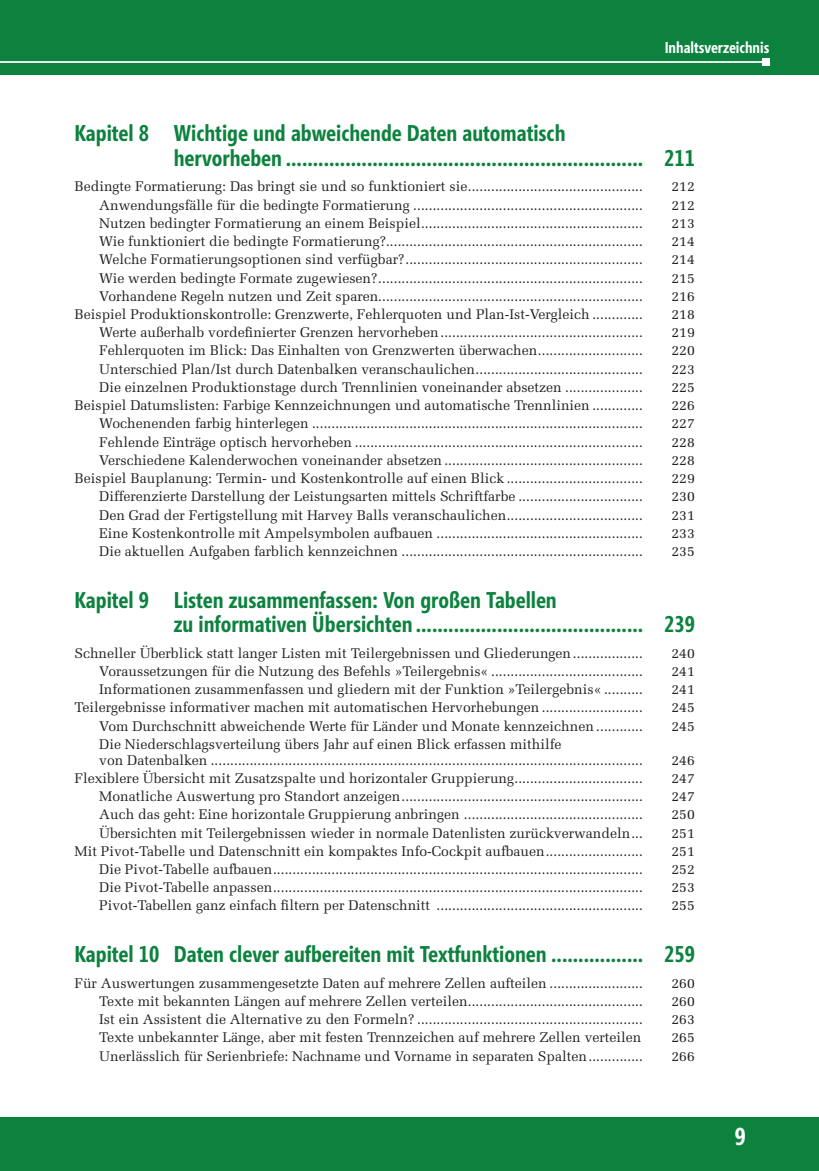
<style>
.page{position:relative;width:819px;height:1171px;background:#fff}
.page>*{position:absolute;margin:0;border:0;box-sizing:border-box;transform-origin:0 0}
.t1{font:700 24.5px "Segoe Condensed";color:#fff}
.t2{font:700 22.75px/24.5px "Segoe Condensed";color:#0c823e}
.t3{font:700 15.75px "Segoe Condensed";color:#fff}
.t4{font:14px/15.8px "Melior";color:#231f20}
</style>
<div class="page">
<div style="left:0;top:0;width:819px;height:75px;background:#0c823e"></div>
<div style="left:0;top:1117px;width:819px;height:54px;background:#0c823e"></div>
<hr style="left:0;top:61px;width:765px;height:2px;background:#fff">
<div style="left:762px;top:59px;width:7px;height:7px;background:#fff"></div>
<p class="t3" style="left:664px;top:38px;width:106px">Inhaltsverzeichnis</p>
<h2 class="t2" style="left:174px;top:121px;width:522px;text-indent:-99px">Kapitel 8 Wichtige und abweichende Daten automatisch<br>hervorheben .................................................................. 211</h2>
<p class="t4" style="left:74px;top:179px;width:570px">Bedingte Formatierung: Das bringt sie und so funktioniert sie.............................................</p>
<p class="t4" style="left:671px;top:179px;width:25px">212</p>
<p class="t4" style="left:99px;top:197px;width:545px">Anwendungsfälle für die bedingte Formatierung ...........................................................</p>
<p class="t4" style="left:671px;top:197px;width:25px">212</p>
<p class="t4" style="left:99px;top:215px;width:545px">Nutzen bedingter Formatierung an einem Beispiel.........................................................</p>
<p class="t4" style="left:671px;top:215px;width:25px">213</p>
<p class="t4" style="left:99px;top:233px;width:545px">Wie funktioniert die bedingte Formatierung?..................................................................</p>
<p class="t4" style="left:671px;top:233px;width:25px">214</p>
<p class="t4" style="left:99px;top:252px;width:545px">Welche Formatierungsoptionen sind verfügbar?.............................................................</p>
<p class="t4" style="left:671px;top:252px;width:25px">214</p>
<p class="t4" style="left:99px;top:270px;width:545px">Wie werden bedingte Formate zugewiesen?....................................................................</p>
<p class="t4" style="left:671px;top:270px;width:25px">215</p>
<p class="t4" style="left:99px;top:288px;width:545px">Vorhandene Regeln nutzen und Zeit sparen....................................................................</p>
<p class="t4" style="left:671px;top:288px;width:25px">216</p>
<p class="t4" style="left:74px;top:306px;width:570px">Beispiel Produktionskontrolle: Grenzwerte, Fehlerquoten und Plan-Ist-Vergleich .............</p>
<p class="t4" style="left:671px;top:306px;width:25px">218</p>
<p class="t4" style="left:99px;top:325px;width:545px">Werte außerhalb vordefinierter Grenzen hervorheben....................................................</p>
<p class="t4" style="left:671px;top:325px;width:25px">219</p>
<p class="t4" style="left:99px;top:343px;width:545px">Fehlerquoten im Blick: Das Einhalten von Grenzwerten überwachen...........................</p>
<p class="t4" style="left:671px;top:343px;width:25px">220</p>
<p class="t4" style="left:99px;top:361px;width:545px">Unterschied Plan/Ist durch Datenbalken veranschaulichen...........................................</p>
<p class="t4" style="left:671px;top:361px;width:25px">223</p>
<p class="t4" style="left:99px;top:379px;width:545px">Die einzelnen Produktionstage durch Trennlinien voneinander absetzen ....................</p>
<p class="t4" style="left:671px;top:379px;width:25px">225</p>
<p class="t4" style="left:74px;top:397px;width:570px">Beispiel Datumslisten: Farbige Kennzeichnungen und automatische Trennlinien .............</p>
<p class="t4" style="left:671px;top:397px;width:25px">226</p>
<p class="t4" style="left:99px;top:416px;width:545px">Wochenenden farbig hinterlegen .....................................................................................</p>
<p class="t4" style="left:671px;top:416px;width:25px">227</p>
<p class="t4" style="left:99px;top:434px;width:545px">Fehlende Einträge optisch hervorheben ..........................................................................</p>
<p class="t4" style="left:671px;top:434px;width:25px">228</p>
<p class="t4" style="left:99px;top:452px;width:545px">Verschiedene Kalenderwochen voneinander absetzen ...................................................</p>
<p class="t4" style="left:671px;top:452px;width:25px">228</p>
<p class="t4" style="left:74px;top:470px;width:570px">Beispiel Bauplanung: Termin- und Kostenkontrolle auf einen Blick ...................................</p>
<p class="t4" style="left:671px;top:470px;width:25px">229</p>
<p class="t4" style="left:99px;top:489px;width:545px">Differenzierte Darstellung der Leistungsarten mittels Schriftfarbe ................................</p>
<p class="t4" style="left:671px;top:489px;width:25px">230</p>
<p class="t4" style="left:99px;top:507px;width:545px">Den Grad der Fertigstellung mit Harvey Balls veranschaulichen...................................</p>
<p class="t4" style="left:671px;top:507px;width:25px">231</p>
<p class="t4" style="left:99px;top:525px;width:545px">Eine Kostenkontrolle mit Ampelsymbolen aufbauen .....................................................</p>
<p class="t4" style="left:671px;top:525px;width:25px">233</p>
<p class="t4" style="left:99px;top:543px;width:545px">Die aktuellen Aufgaben farblich kennzeichnen ..............................................................</p>
<p class="t4" style="left:671px;top:543px;width:25px">235</p>
<h2 class="t2" style="left:174px;top:588px;width:522px;text-indent:-99px">Kapitel 9 Listen zusammenfassen: Von großen Tabellen<br>zu informativen Übersichten .......................................... 239</h2>
<p class="t4" style="left:74px;top:645px;width:570px">Schneller Überblick statt langer Listen mit Teilergebnissen und Gliederungen..................</p>
<p class="t4" style="left:671px;top:645px;width:25px">240</p>
<p class="t4" style="left:99px;top:663px;width:545px">Voraussetzungen für die Nutzung des Befehls »Teilergebnis« .......................................</p>
<p class="t4" style="left:671px;top:663px;width:25px">241</p>
<p class="t4" style="left:99px;top:681px;width:545px">Informationen zusammenfassen und gliedern mit der Funktion »Teilergebnis« ..........</p>
<p class="t4" style="left:671px;top:681px;width:25px">241</p>
<p class="t4" style="left:74px;top:700px;width:570px">Teilergebnisse informativer machen mit automatischen Hervorhebungen ..........................</p>
<p class="t4" style="left:671px;top:700px;width:25px">245</p>
<p class="t4" style="left:99px;top:718px;width:545px">Vom Durchschnitt abweichende Werte für Länder und Monate kennzeichnen ............</p>
<p class="t4" style="left:671px;top:718px;width:25px">245</p>
<p class="t4" style="left:99px;top:736px;width:545px">Die Niederschlagsverteilung übers Jahr auf einen Blick erfassen mithilfe<br>von Datenbalken ...............................................................................................................</p>
<p class="t4" style="left:671px;top:752px;width:25px">246</p>
<p class="t4" style="left:74px;top:770px;width:570px">Flexiblere Übersicht mit Zusatzspalte und horizontaler Gruppierung.................................</p>
<p class="t4" style="left:671px;top:770px;width:25px">247</p>
<p class="t4" style="left:99px;top:788px;width:545px">Monatliche Auswertung pro Standort anzeigen..............................................................</p>
<p class="t4" style="left:671px;top:788px;width:25px">247</p>
<p class="t4" style="left:99px;top:807px;width:545px">Auch das geht: Eine horizontale Gruppierung anbringen ..............................................</p>
<p class="t4" style="left:671px;top:807px;width:25px">250</p>
<p class="t4" style="left:99px;top:825px;width:545px">Übersichten mit Teilergebnissen wieder in normale Datenlisten zurückverwandeln...</p>
<p class="t4" style="left:671px;top:825px;width:25px">251</p>
<p class="t4" style="left:74px;top:843px;width:570px">Mit Pivot-Tabelle und Datenschnitt ein kompaktes Info-Cockpit aufbauen.........................</p>
<p class="t4" style="left:671px;top:843px;width:25px">251</p>
<p class="t4" style="left:99px;top:861px;width:545px">Die Pivot-Tabelle aufbauen...............................................................................................</p>
<p class="t4" style="left:671px;top:861px;width:25px">252</p>
<p class="t4" style="left:99px;top:879px;width:545px">Die Pivot-Tabelle anpassen...............................................................................................</p>
<p class="t4" style="left:671px;top:879px;width:25px">253</p>
<p class="t4" style="left:99px;top:898px;width:545px">Pivot-Tabellen ganz einfach filtern per Datenschnitt .....................................................</p>
<p class="t4" style="left:671px;top:898px;width:25px">255</p>
<h2 class="t2" style="left:74px;top:942px;width:622px">Kapitel 10 Daten clever aufbereiten mit Textfunktionen ................. 259</h2>
<p class="t4" style="left:74px;top:975px;width:570px">Für Auswertungen zusammengesetzte Daten auf mehrere Zellen aufteilen ........................</p>
<p class="t4" style="left:671px;top:975px;width:25px">260</p>
<p class="t4" style="left:99px;top:993px;width:545px">Texte mit bekannten Längen auf mehrere Zellen verteilen.............................................</p>
<p class="t4" style="left:671px;top:993px;width:25px">260</p>
<p class="t4" style="left:99px;top:1011px;width:545px">Ist ein Assistent die Alternative zu den Formeln? ..........................................................</p>
<p class="t4" style="left:671px;top:1011px;width:25px">263</p>
<p class="t4" style="left:99px;top:1030px;width:543px">Texte unbekannter Länge, aber mit festen Trennzeichen auf mehrere Zellen verteilen</p>
<p class="t4" style="left:671px;top:1030px;width:25px">265</p>
<p class="t4" style="left:99px;top:1048px;width:545px">Unerlässlich für Serienbriefe: Nachname und Vorname in separaten Spalten..............</p>
<p class="t4" style="left:671px;top:1048px;width:25px">266</p>
<h1 class="t1" style="left:734px;top:1122px;width:12px">9</h1>
</div>
